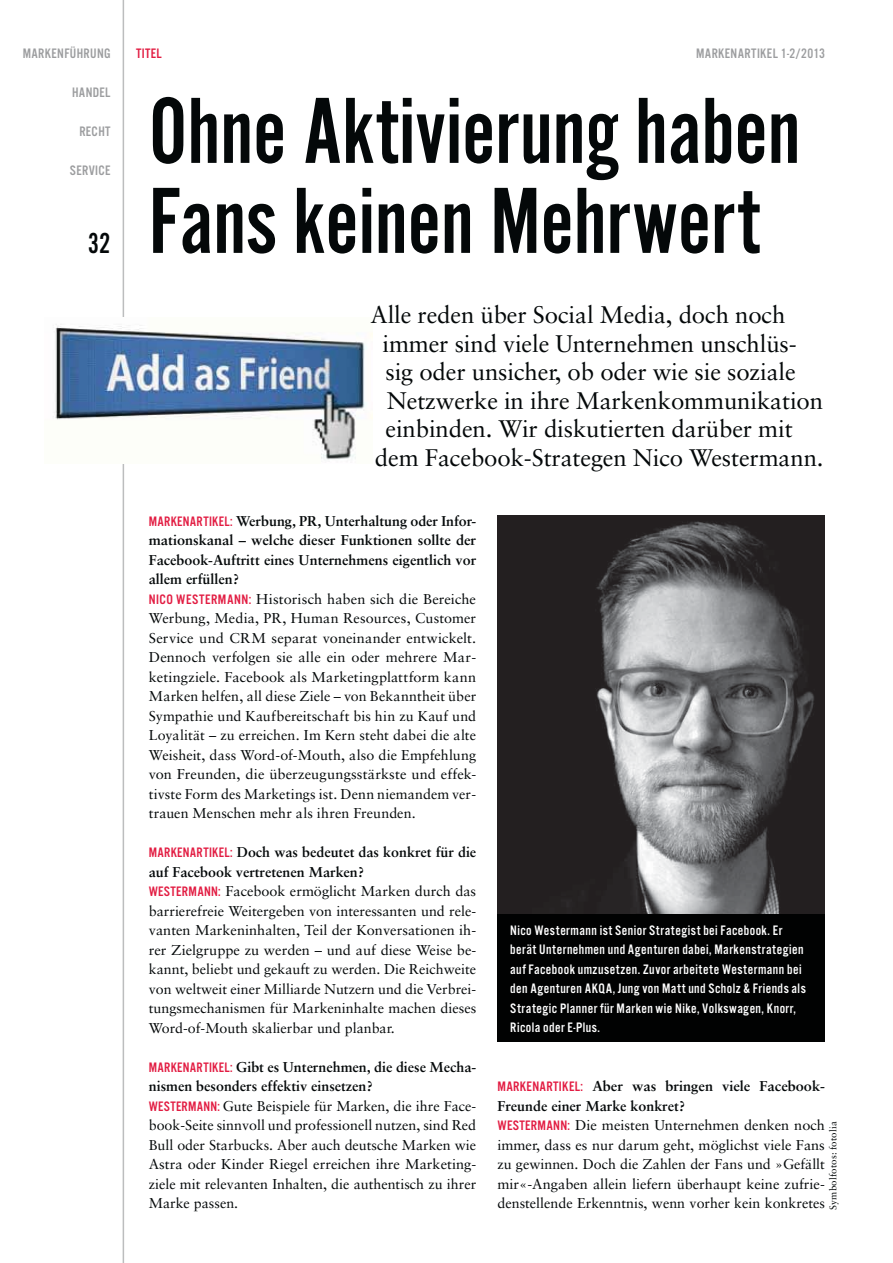
<style>
.page{position:relative;width:893px;height:1263px;background:#fff}
.page>*{position:absolute;margin:0;border:0;box-sizing:border-box;transform-origin:0 0}
.t1{font:97.5px/90px "Alternate Got No 2 D";color:#040809}
.t2{font:30px "Alternate Got No 2 D";color:#040809}
.t3{font:24px "Sabon";letter-spacing:-.005em;color:#040809}
.t4{font:14.25px/19.5px "Sabon";color:#040809}
.t5{font:14.25px/19.5px "Alternate Got No 3 D";letter-spacing:.03em;color:#fff}
.t6{font:14.25px "Alternate Got No 3 D";letter-spacing:.025em;color:#9c9d9f}
.t7{font:14.25px "Alternate Got No 3 D";letter-spacing:.025em;color:#e21c42}
.t8{font:9.75px "Sabon";letter-spacing:.01em;color:#040809}
.s1{font-family:"Alternate Got No 3 D";color:#e21c42}
.s2{font-weight:700}
</style>
<div class="page">
<hr style="left:123px;top:0;width:1px;height:1263px;background:#bcbdbe">
<img style="left:53px;top:317px;width:319px;height:147px">
<img style="left:497px;top:516px;width:328px;height:398px">
<div style="left:497px;top:914px;width:328px;height:128px;background:#010202"></div>
<p class="t6" style="left:23px;top:48px;width:89px">MARKENFÜHRUNG</p>
<p class="t6" style="left:72px;top:87px;width:40px">HANDEL</p>
<p class="t6" style="left:79px;top:126px;width:33px">RECHT</p>
<p class="t6" style="left:70px;top:165px;width:42px">SERVICE</p>
<p class="t2" style="left:88px;top:233px;width:24px">32</p>
<p class="t7" style="left:136px;top:48px;width:27px">TITEL</p>
<p class="t6" style="left:696px;top:48px;width:130px">MARKENARTIKEL 1-2/2013</p>
<p class="t1" style="left:149px;top:94px;width:653px">Ohne Aktivierung haben<br>Fans keinen Mehrwert</p>
<p class="t3" style="left:370px;top:305px;width:416px">Alle reden über Social Media, doch noch</p>
<p class="t3" style="left:382px;top:334px;width:416px">immer sind viele Unternehmen unschlüs-</p>
<p class="t3" style="left:385px;top:362px;width:412px">sig oder unsicher, ob oder wie sie soziale</p>
<p class="t3" style="left:387px;top:390px;width:438px">Netzwerke in ihre Markenkommunikation</p>
<p class="t3" style="left:385px;top:419px;width:409px">einbinden. Wir diskutierten darüber mit</p>
<p class="t3" style="left:375px;top:447px;width:450px">dem Facebook-Strategen Nico Westermann.</p>
<p class="t4" style="left:149px;top:512px;width:329px"><span class="s1">MARKENARTIKEL:</span> <span class="s2">Werbung, PR, Unterhaltung oder Infor&shy;mationskanal – welche dieser Funktionen sollte der Facebook-Auftritt eines Unternehmens eigentlich vor allem erfüllen?<br></span><span class="s1">NICO WESTERMANN:</span> Historisch haben sich die Bereiche Werbung, Media, PR, Human Resources, Customer Service und CRM separat voneinander entwickelt.<br>Dennoch verfolgen sie alle ein oder mehrere Mar&shy;ketingziele. Facebook als Marketingplattform kann Marken helfen, all diese Ziele – von Bekanntheit über Sympathie und Kaufbereitschaft bis hin zu Kauf und Loyalität – zu erreichen. Im Kern steht dabei die alte Weisheit, dass Word-of-Mouth, also die Empfehlung von Freunden, die überzeugungsstärkste und effek&shy;tivste Form des Marketings ist. Denn niemandem ver&shy;trauen Menschen mehr als ihren Freunden.</p>
<p class="t4" style="left:149px;top:844px;width:329px"><span class="s1">MARKENARTIKEL:</span> <span class="s2">Doch was bedeutet das konkret für die auf Facebook vertretenen Marken?<br></span><span class="s1">WESTERMANN:</span> Facebook ermöglicht Marken durch das barrierefreie Weitergeben von interessanten und rele&shy;vanten Markeninhalten, Teil der Konversationen ih&shy;rer Zielgruppe zu werden – und auf diese Weise be&shy;kannt, beliebt und gekauft zu werden. Die Reichweite von weltweit einer Milliarde Nutzern und die Verbrei&shy;tungsmechanismen für Markeninhalte machen dieses Word-of-Mouth skalierbar und planbar.</p>
<p class="t4" style="left:149px;top:1058px;width:329px"><span class="s1">MARKENARTIKEL:</span> <span class="s2">Gibt es Unternehmen, die diese Mecha&shy;nismen besonders effektiv einsetzen?<br></span><span class="s1">WESTERMANN:</span> Gute Beispiele für Marken, die ihre Face&shy;book-Seite sinnvoll und professionell nutzen, sind Red Bull oder Starbucks. Aber auch deutsche Marken wie Astra oder Kinder Riegel erreichen ihre Marketing&shy;ziele mit relevanten Inhalten, die authentisch zu ihrer Marke passen.</p>
<p class="t5" style="left:510px;top:921px;width:297px">Nico Westermann ist Senior Strategist bei Facebook. Er berät Unternehmen und Agenturen dabei, Markenstrategien auf Facebook umzusetzen. Zuvor arbeitete Westermann bei den Agenturen AKQA, Jung von Matt und Scholz &amp; Friends als Strategic Planner für Marken wie Nike, Volkswagen, Knorr, Ricola oder E-Plus.</p>
<p class="t4" style="left:497px;top:1078px;width:329px"><span class="s1">MARKENARTIKEL:</span> <span class="s2">Aber was bringen viele Facebook-Freunde einer Marke konkret?<br></span><span class="s1">WESTERMANN:</span> Die meisten Unternehmen denken noch immer, dass es nur darum geht, möglichst viele Fans zu gewinnen. Doch die Zahlen der Fans und »Gefällt mir«-Angaben allein liefern überhaupt keine zufrie&shy;denstellende Erkenntnis, wenn vorher kein konkretes</p>
<p class="t8" style="left:829px;top:1210px;width:90px;rotate:-90deg">Symbolfotos: fotolia</p>
</div>
